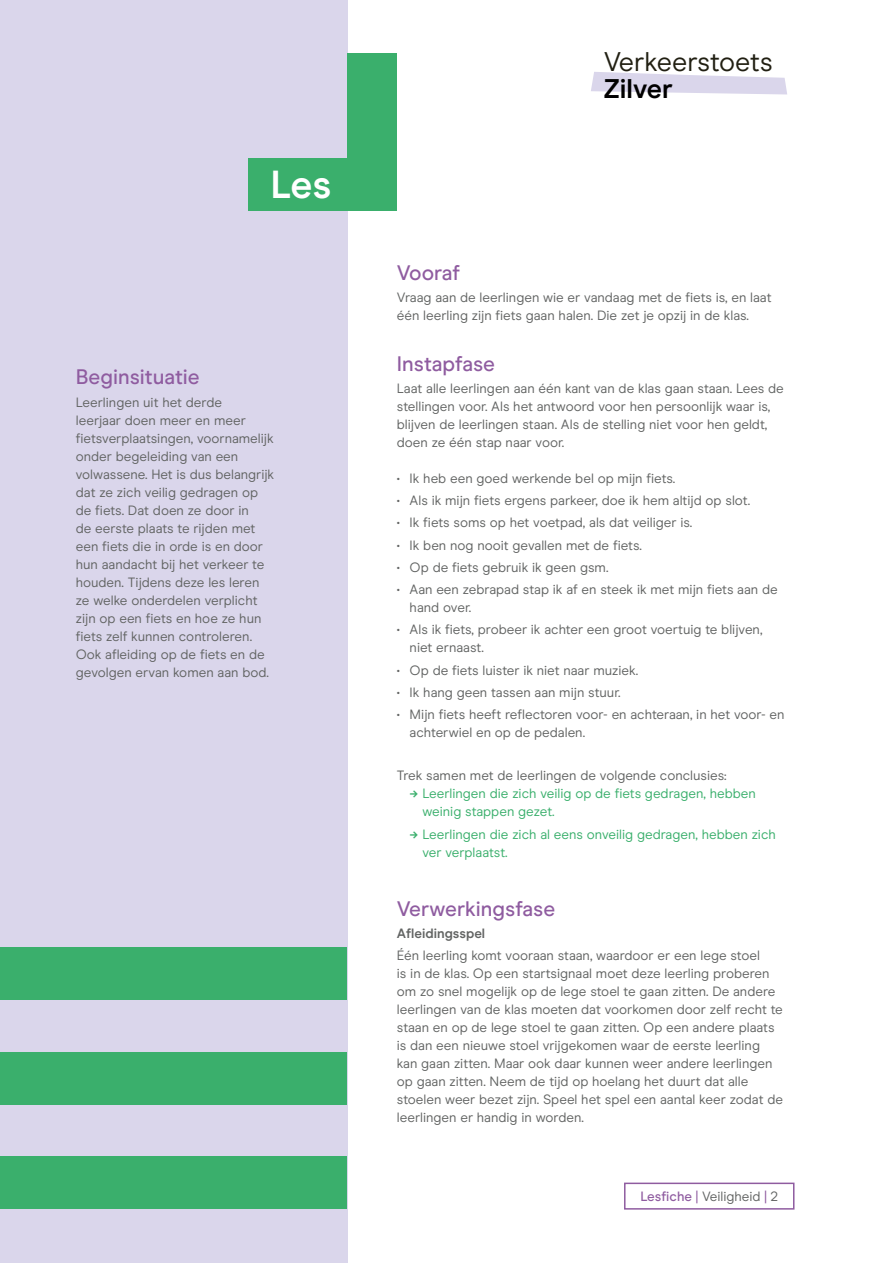
<style>
.page{position:relative;width:893px;height:1263px;background:#fff}
.page>*{position:absolute;margin:0;border:0;box-sizing:border-box;transform-origin:0 0}
.t1{font:700 39.15px "Modern Era";color:#fff}
.t2{font:27px "Modern Era";letter-spacing:-.005em;color:#211f12}
.t3{font:700 27px "Modern Era";color:#000}
.t4{font:500 21px "Modern Era";color:#8f5ca0}
.t5{font:13.5px/18px "Modern Era";color:#626463}
.t6{font:13.5px/18px "Modern Era";color:#3aaf6c}
.t7{font:700 13.5px "Modern Era";color:#626463}
.s1{font-weight:700}
.s2{font-weight:500;color:#8f5ca0}
.s3{color:#8f5ca0}
</style>
<div class="page">
<div style="left:0;top:0;width:347px;height:1263px;background:#dad6eb"></div>
<svg style="left:591px;top:72px;width:196px;height:23px"></svg>
<div style="left:347px;top:53px;width:50px;height:157px;background:#3aaf6c"></div>
<div style="left:248px;top:158px;width:133px;height:52px;background:#3aaf6c"></div>
<div style="left:0;top:947px;width:347px;height:53px;background:#3aaf6c"></div>
<div style="left:0;top:1052px;width:347px;height:53px;background:#3aaf6c"></div>
<div style="left:0;top:1156px;width:347px;height:53px;background:#3aaf6c"></div>
<div style="left:624px;top:1182px;width:170px;height:27px;border:2px solid #8f5ca0"></div>
<h1 class="t1" style="left:270px;top:161px;width:63px">Les</h1>
<h3 class="t4" style="left:76px;top:365px;width:125px">Beginsituatie</h3>
<p class="t5" style="left:76px;top:393px;width:200px">Leerlingen uit het derde<br>leerjaar doen meer en meer fietsverplaatsingen, voornamelijk onder begeleiding van een volwassene. Het is dus belangrijk dat ze zich veilig gedragen op de fiets. Dat doen ze door in<br>de eerste plaats te rijden met een fiets die in orde is en door hun aandacht bij het verkeer te houden. Tijdens deze les leren ze welke onderdelen verplicht zijn op een fiets en hoe ze hun fiets zelf kunnen controleren.<br>Ook afleiding op de fiets en de gevolgen ervan komen aan bod.</p>
<h2 class="t2" style="left:604px;top:46px;width:171px">Verkeerstoets</h2>
<h2 class="t3" style="left:603px;top:73px;width:71px">Zilver</h2>
<h3 class="t4" style="left:397px;top:260px;width:65px">Vooraf</h3>
<p class="t5" style="left:397px;top:288px;width:376px">Vraag aan de leerlingen wie er vandaag met de fiets is, en laat één leerling zijn fiets gaan halen. Die zet je opzij in de klas.</p>
<h3 class="t4" style="left:397px;top:351px;width:100px">Instapfase</h3>
<p class="t5" style="left:397px;top:379px;width:389px">Laat alle leerlingen aan één kant van de klas gaan staan. Lees de stellingen voor. Als het antwoord voor hen persoonlijk waar is, blijven de leerlingen staan. Als de stelling niet voor hen geldt, doen ze één stap naar voor.</p>
<p class="t5" style="left:397px;top:469px;width:280px">• Ik heb een goed werkende bel op mijn fiets.</p>
<p class="t5" style="left:397px;top:491px;width:355px">• Als ik mijn fiets ergens parkeer, doe ik hem altijd op slot.</p>
<p class="t5" style="left:397px;top:514px;width:297px">• Ik fiets soms op het voetpad, als dat veiliger is.</p>
<p class="t5" style="left:397px;top:536px;width:247px">• Ik ben nog nooit gevallen met de fiets.</p>
<p class="t5" style="left:397px;top:558px;width:213px">• Op de fiets gebruik ik geen gsm.</p>
<p class="t5" style="left:410px;top:580px;width:370px;text-indent:-13px">• Aan een zebrapad stap ik af en steek ik met mijn fiets aan de hand over.</p>
<p class="t5" style="left:410px;top:621px;width:354px;text-indent:-13px">• Als ik fiets, probeer ik achter een groot voertuig te blijven, niet ernaast.</p>
<p class="t5" style="left:397px;top:661px;width:243px">• Op de fiets luister ik niet naar muziek.</p>
<p class="t5" style="left:397px;top:683px;width:225px">• Ik hang geen tassen aan mijn stuur.</p>
<p class="t5" style="left:410px;top:705px;width:376px;text-indent:-13px">• Mijn fiets heeft reflectoren voor- en achteraan, in het voor- en achterwiel en op de pedalen.</p>
<p class="t5" style="left:397px;top:767px;width:331px">Trek samen met de leerlingen de volgende conclusies:</p>
<p class="t6" style="left:422px;top:785px;width:335px;text-indent:-13px"><span class="s1">→</span> Leerlingen die zich veilig op de fiets gedragen, hebben weinig stappen gezet.</p>
<p class="t6" style="left:422px;top:825px;width:355px;text-indent:-13px"><span class="s1">→</span> Leerlingen die zich al eens onveilig gedragen, hebben zich ver verplaatst.</p>
<h3 class="t4" style="left:397px;top:896px;width:160px">Verwerkingsfase</h3>
<p class="t7" style="left:397px;top:925px;width:90px">Afleidingsspel</p>
<p class="t5" style="left:397px;top:947px;width:388px">Één leerling komt vooraan staan, waardoor er een lege stoel<br>is in de klas. Op een startsignaal moet deze leerling proberen om zo snel mogelijk op de lege stoel te gaan zitten. De andere leerlingen van de klas moeten dat voorkomen door zelf recht te staan en op de lege stoel te gaan zitten. Op een andere plaats is dan een nieuwe stoel vrijgekomen waar de eerste leerling kan gaan zitten. Maar ook daar kunnen weer andere leerlingen op gaan zitten. Neem de tijd op hoelang het duurt dat alle stoelen weer bezet zijn. Speel het spel een aantal keer zodat de leerlingen er handig in worden.</p>
<p class="t5" style="left:640px;top:1188px;width:139px"><span class="s2">Lesfiche</span> <span class="s3">|</span> Veiligheid <span class="s3">|</span> 2</p>
</div>
